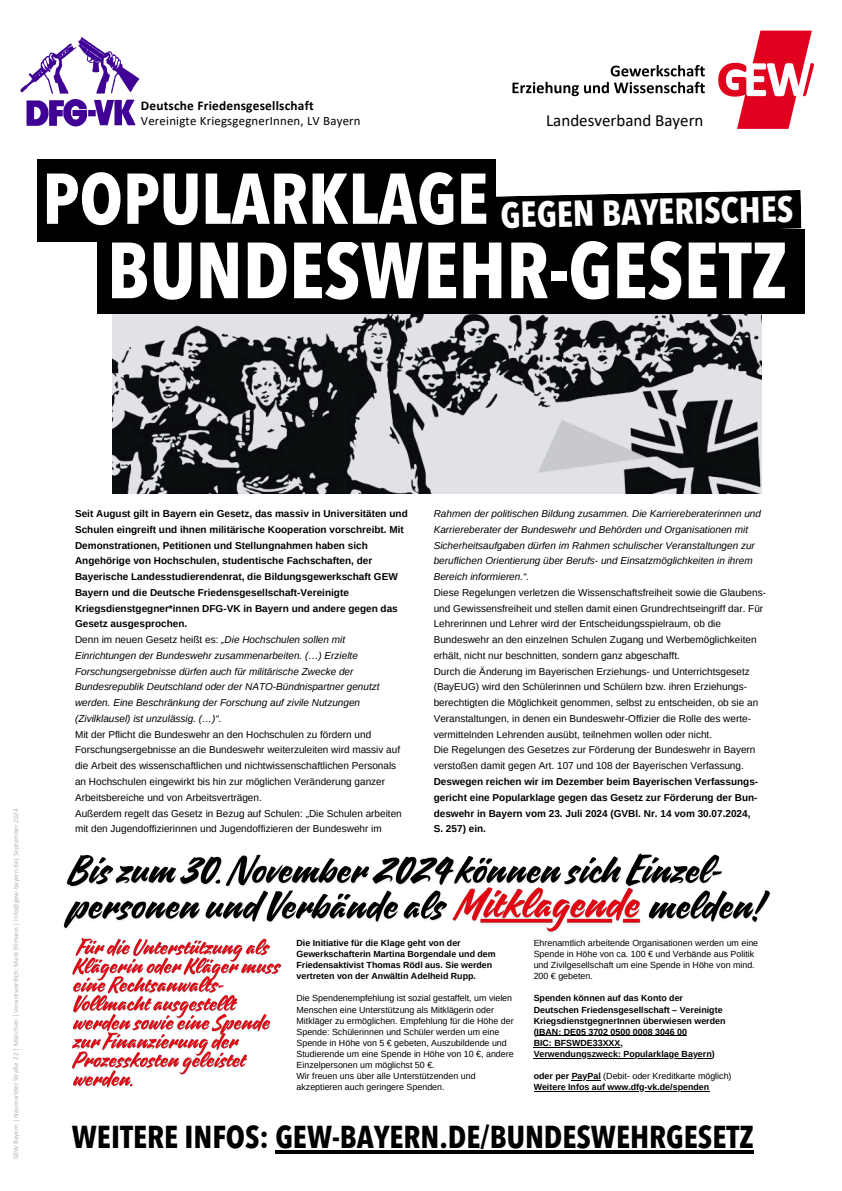
<style>
.page{position:relative;width:842px;height:1191px;background:#fff}
.page>*{position:absolute;margin:0;border:0;box-sizing:border-box;transform-origin:0 0}
.t1{font:700 condensed 78.6px "Avenir Next LT Pro";color:#fff}
.t2{font:700 condensed 71px "Avenir Next LT Pro";color:#fff}
.t3{font:700 condensed 35.9px "Avenir Next LT Pro";color:#fff}
.t4{font:700 condensed 31.4px "Avenir Next LT Pro";color:#000}
.t5{font:17px "Calibri";color:#000}
.t6{font:700 13.3px "Calibri";letter-spacing:.015em;color:#000}
.t7{font:12.8px "Calibri";letter-spacing:.015em;color:#000}
.t8{font:10px/15.8px "Arimo";color:#000}
.t9{font:700 10px/15.8px "Arimo";color:#000}
.t10{font:italic 10px/15.8px "Arimo";color:#000}
.t11{font:8.9px/11.1px "Arimo";color:#000}
.t12{font:700 8.9px/11.1px "Arimo";color:#000}
.t13{font:7px "Calibri";color:#b9b3b5}
.s1{font-style:normal}
.s2{font-weight:400}
</style>
<div class="page">
<img style="left:512px;top:30px;width:301px;height:98px">
<img style="left:20px;top:37px;width:120px;height:90px">
<hr style="left:275px;top:1150px;width:479px;height:3px;background:#000">
<img style="left:113px;top:314px;width:649px;height:179px">
<div style="left:98px;top:229px;width:707px;height:85px;background:#000"></div>
<div style="left:37px;top:159px;width:459px;height:82px;background:#000"></div>
<svg style="left:496px;top:190px;width:305px;height:39px;background:#161616"></svg>
<img style="left:63px;top:853px;width:707px;height:76px">
<img style="left:448px;top:876px;width:200px;height:57px">
<img style="left:72px;top:937px;width:210px;height:151px">
<hr style="left:537px;top:1035px;width:150px;height:1px;background:#000">
<hr style="left:534px;top:1046px;width:89px;height:1px;background:#000">
<hr style="left:534px;top:1057px;width:178px;height:1px;background:#000">
<hr style="left:534px;top:1090px;width:175px;height:1px;background:#000">
<p class="t6" style="left:141px;top:100px;width:174px">Deutsche Friedensgesellschaft</p>
<h6 class="t7" style="left:141px;top:115px;width:221px">Vereinigte KriegsgegnerInnen, LV Bayern</h6>
<p class="t5" style="left:546px;top:113px;width:159px">Landesverband Bayern</p>
<p class="t2" style="left:42px;top:170px;width:447px">POPULARKLAGE</p>
<p class="t3" style="left:500px;top:200px;width:294px;rotate:-1deg">GEGEN BAYERISCHES</p>
<h1 class="t1" style="left:107px;top:238px;width:682px">BUNDESWEHR-GESETZ</h1>
<p class="t13" style="left:13px;top:1159px;width:352px;rotate:-90deg">GEW Bayern | Neumarkter Straße 22 | München | Verantwortlich: Mark Ellmann | info@gew-bayern.de| September 2024</p>
<p class="t9" style="left:75px;top:505px;width:334px">Seit August gilt in Bayern ein Gesetz, das massiv in Universitäten und Schulen eingreift und ihnen militärische Kooperation vorschreibt. Mit Demonstrationen, Petitionen und Stellungnahmen haben sich Angehörige von Hochschulen, studentische Fachschaften, der Bayerische Landesstudierendenrat, die Bildungsgewerkschaft GEW Bayern und die Deutsche Friedensgesellschaft-Vereinigte Kriegsdienstgegner*innen DFG-VK in Bayern und andere gegen das Gesetz ausgesprochen.</p>
<p class="t10" style="left:75px;top:631px;width:306px"><span class="s1">Denn im neuen Gesetz heißt es:</span> „Die Hochschulen sollen mit Einrichtungen der Bundeswehr zusammenarbeiten. (…) Erzielte Forschungsergebnisse dürfen auch für militärische Zwecke der Bundesrepublik Deutschland oder der NATO-Bündnispartner genutzt werden. Eine Beschränkung der Forschung auf zivile Nutzungen (Zivilklausel) ist unzulässig. (…)“.</p>
<p class="t8" style="left:75px;top:726px;width:327px">Mit der Pflicht die Bundeswehr an den Hochschulen zu fördern und Forschungsergebnisse an die Bundeswehr weiterzuleiten wird massiv auf die Arbeit des wissenschaftlichen und nichtwissenschaftlichen Personals an Hochschulen eingewirkt bis hin zur möglichen Veränderung ganzer Arbeitsbereiche und von Arbeitsverträgen.</p>
<p class="t8" style="left:75px;top:805px;width:328px">Außerdem regelt das Gesetz in Bezug auf Schulen: „Die Schulen arbeiten mit den Jugendoffizierinnen und Jugendoffizieren der Bundeswehr im</p>
<p class="t10" style="left:434px;top:505px;width:329px">Rahmen der politischen Bildung zusammen. Die Karriereberaterinnen und Karriereberater der Bundeswehr und Behörden und Organisationen mit Sicherheitsaufgaben dürfen im Rahmen schulischer Veranstaltungen zur beruflichen Orientierung über Berufs- und Einsatzmöglichkeiten in ihrem Bereich informieren.“.</p>
<p class="t8" style="left:434px;top:584px;width:334px">Diese Regelungen verletzen die Wissenschaftsfreiheit sowie die Glaubens&shy;und Gewissensfreiheit und stellen damit einen Grundrechtseingriff dar. Für Lehrerinnen und Lehrer wird der Entscheidungsspielraum, ob die Bundeswehr an den einzelnen Schulen Zugang und Werbemöglichkeiten erhält, nicht nur beschnitten, sondern ganz abgeschafft.</p>
<p class="t8" style="left:434px;top:663px;width:326px">Durch die Änderung im Bayerischen Erziehungs- und Unterrichtsgesetz (BayEUG) wird den Schülerinnen und Schülern bzw. ihren Erziehungs&shy;berechtigten die Möglichkeit genommen, selbst zu entscheiden, ob sie an Veranstaltungen, in denen ein Bundeswehr-Offizier die Rolle des werte&shy;vermittelnden Lehrenden ausübt, teilnehmen wollen oder nicht.</p>
<p class="t9" style="left:434px;top:742px;width:326px"><span class="s2">Die Regelungen des Gesetzes zur Förderung der Bundeswehr in Bayern verstoßen damit gegen Art. 107 und 108 der Bayerischen Verfassung.<br></span>Deswegen reichen wir im Dezember beim Bayerischen Verfassungs&shy;gericht eine Popularklage gegen das Gesetz zur Förderung der Bun&shy;deswehr in Bayern vom 23. Juli 2024 (GVBl. Nr. 14 vom 30.07.2024,</p>
<p class="t9" style="left:434px;top:820px;width:54px">S. 257) ein.</p>
<p class="t12" style="left:297px;top:937px;width:201px">Die Initiative für die Klage geht von der Gewerkschafterin Martina Borgendale und dem Friedensaktivist Thomas Rödl aus. Sie werden vertreten von der Anwältin Adelheid Rupp.</p>
<p class="t11" style="left:297px;top:992px;width:219px">Die Spendenempfehlung ist sozial gestaffelt, um vielen Menschen eine Unterstützung als Mitklägerin oder Mitkläger zu ermöglichen. Empfehlung für die Höhe der Spende: Schülerinnen und Schüler werden um eine Spende in Höhe von 5 € gebeten, Auszubildende und Studierende um eine Spende in Höhe von 10 €, andere Einzelpersonen um möglichst 50 €.</p>
<p class="t11" style="left:297px;top:1070px;width:181px">Wir freuen uns über alle Unterstützenden und akzeptieren auch geringere Spenden.</p>
<p class="t11" style="left:534px;top:937px;width:226px">Ehrenamtlich arbeitende Organisationen werden um eine Spende in Höhe von ca. 100 € und Verbände aus Politik und Zivilgesellschaft um eine Spende in Höhe von mind.<br>200 € gebeten.</p>
<p class="t12" style="left:534px;top:992px;width:151px">Spenden können auf das Konto der</p>
<p class="t12" style="left:534px;top:1003px;width:193px">Deutschen Friedensgesellschaft – Vereinigte<br>KriegsdienstgegnerInnen überwiesen werden</p>
<p class="t12" style="left:534px;top:1026px;width:155px">(IBAN: DE05 3702 0500 0008 3046 00</p>
<p class="t12" style="left:534px;top:1037px;width:91px">BIC: BFSWDE33XXX,</p>
<p class="t12" style="left:534px;top:1048px;width:183px">Verwendungszweck: Popularklage Bayern)</p>
<p class="t12" style="left:534px;top:1070px;width:199px">oder per PayPal <span class="s2">(Debit- oder Kreditkarte möglich)<br></span>Weitere Infos auf www.dfg-vk.de/spenden</p>
<h1 class="t4" style="left:72px;top:1124px;width:683px">WEITERE INFOS: GEW-BAYERN.DE/BUNDESWEHRGESETZ</h1>
</div>
